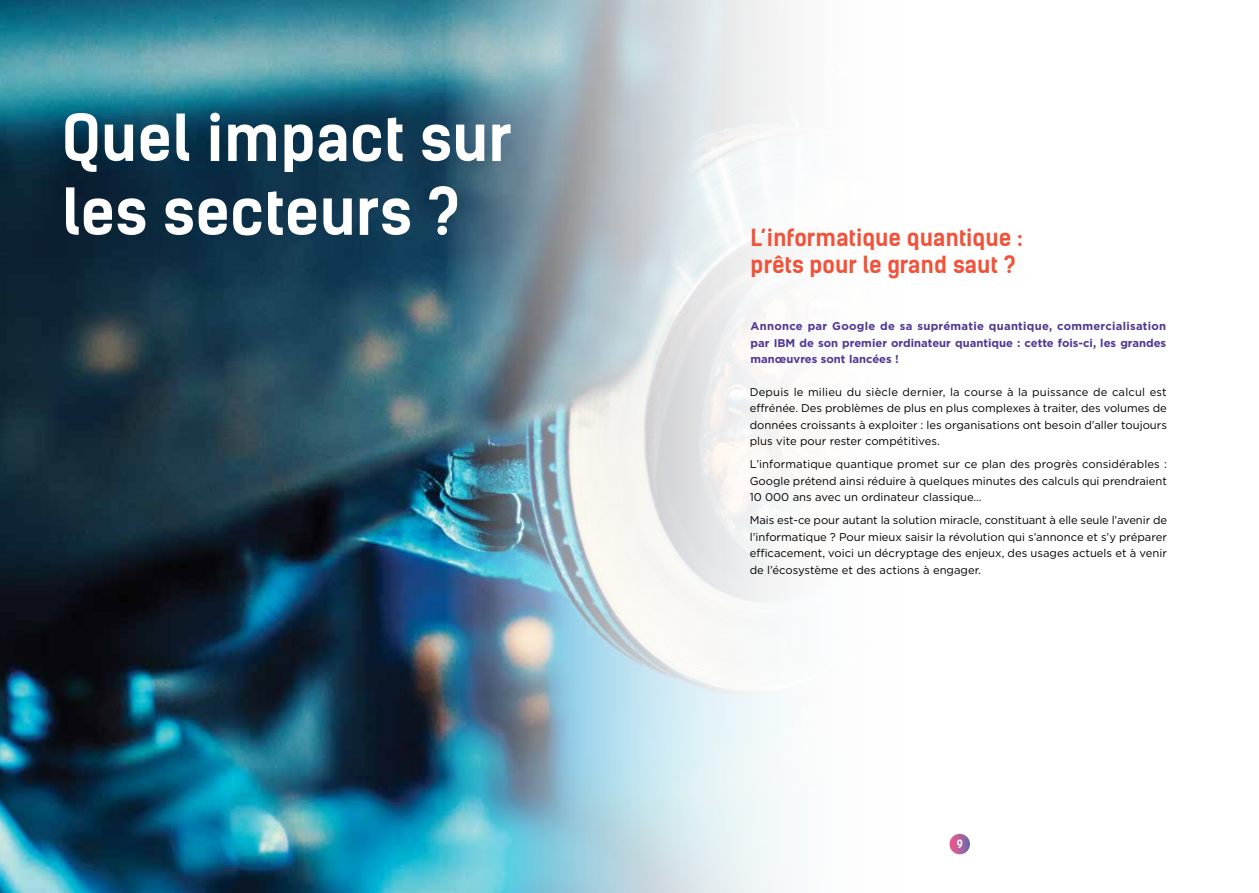
<style>
.page{position:relative;width:1259px;height:893px;background:#fff}
.page>*{position:absolute;margin:0;border:0;box-sizing:border-box;transform-origin:0 0}
.t1{font:700 61.5px/73.8px "Kelson Sans";color:#fff}
.t2{font:700 22.5px/27px "Kelson Sans";color:#f0533a}
.t3{font:11.25px/16.5px "Gotham";color:#000;text-align:justify}
.t4{font:700 11.25px/16.5px "Gotham";color:#503795;text-align:justify}
.t5{font:700 10.8px "Kelson Sans";color:#fff}
</style>
<div class="page">
<img style="left:0;top:0;width:446px;height:893px">
<img style="left:446px;top:0;width:521px;height:893px">
<svg style="left:949px;top:834px;width:21px;height:20px"></svg>
<h1 class="t1" style="left:62px;top:101px;width:452px">Quel impact sur les secteurs ?</h1>
<h2 class="t2" style="left:750px;top:225px;width:274px">L’informatique quantique : prêts pour le grand saut ?</h2>
<p class="t4" style="left:750px;top:318px;width:417px">Annonce par Google de sa suprématie quantique, commercialisation par IBM de son premier ordinateur quantique : cette fois-ci, les grandes manœuvres sont lancées !</p>
<p class="t3" style="left:750px;top:383px;width:419px">Depuis le milieu du siècle dernier, la course à la puissance de calcul est effrénée. Des problèmes de plus en plus complexes à traiter, des volumes de données croissants à exploiter : les organisations ont besoin d’aller toujours plus vite pour rester compétitives.</p>
<p class="t3" style="left:750px;top:456px;width:419px">L’informatique quantique promet sur ce plan des progrès considérables :<br>Google prétend ainsi réduire à quelques minutes des calculs qui prendraient 10 000 ans avec un ordinateur classique…</p>
<p class="t3" style="left:750px;top:512px;width:419px">Mais est-ce pour autant la solution miracle, constituant à elle seule l’avenir de l’informatique ? Pour mieux saisir la révolution qui s’annonce et s’y préparer efficacement, voici un décryptage des enjeux, des usages actuels et à venir de l’écosystème et des actions à engager.</p>
<p class="t5" style="left:956px;top:837px;width:8px">9</p>
</div>
